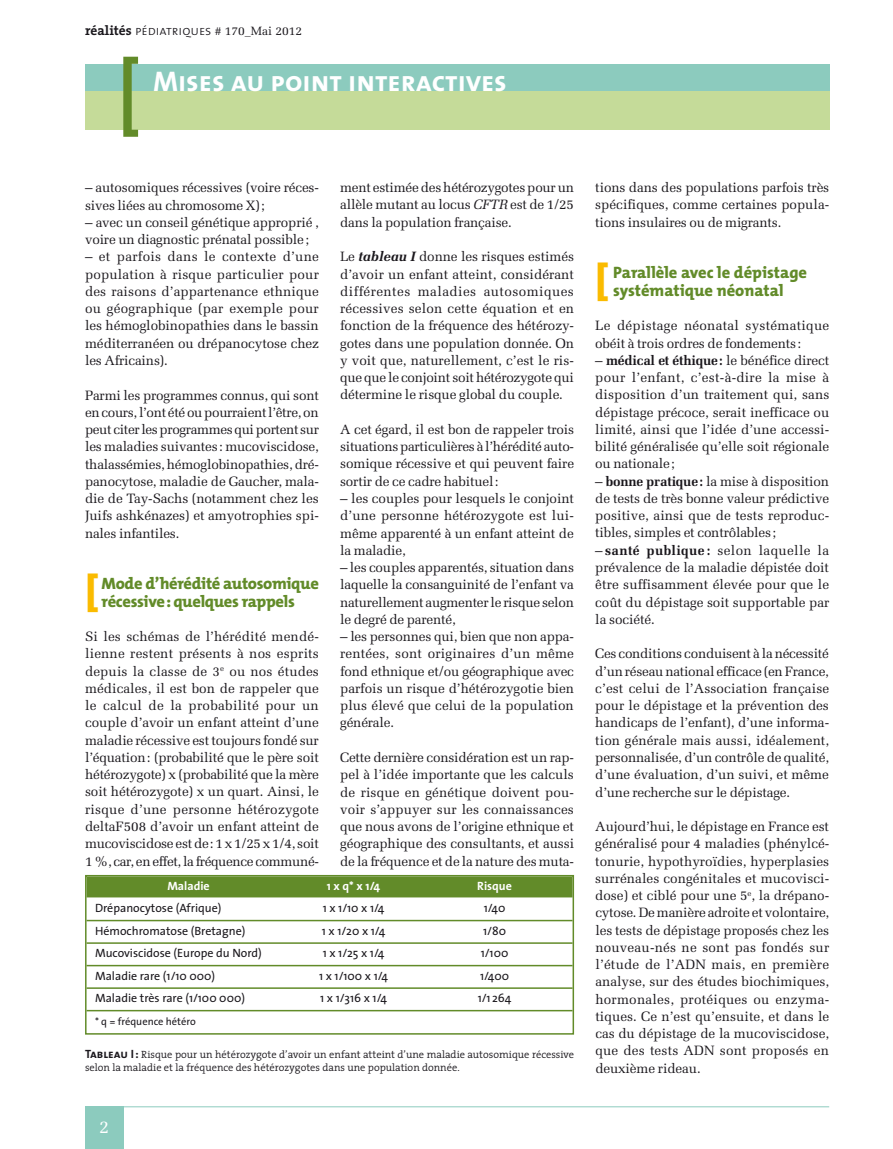
<style>
.page{position:relative;width:893px;height:1149px;background:#fff}
.page>*{position:absolute;margin:0;border:0;box-sizing:border-box;transform-origin:0 0}
.t1{font:800 39px "The Mix";color:#fabb00;scale:1.1 1}
.t2{font:28.5px "The Sans Bold Caps";color:#fff}
.t3{font:18px "Melior";color:#fff}
.t4{font:800 16.5px/17.2px "The Mix";letter-spacing:-.02em;color:#628b29}
.t5{font:800 16.5px/17.2px "The Mix";color:#628b29}
.t6{font:13.5px/17.2px "Melior";letter-spacing:-.015em;color:#1a171c;text-align:justify}
.t7{font:13.5px/17.2px "Melior";letter-spacing:.02em;color:#1a171c}
.t8{font:13.5px "The Sans Light Caps";color:#1a171c}
.t9{font:12px "The Sans";color:#1a171c}
.t10{font:700 12px "The Sans";color:#fff}
.t11{font:300 10.5px/12.8px "The Serif";color:#1a171c}
.t12{font:10.5px "The Sans";color:#1a171c}
.s1{font-family:"The Serif";font-weight:700}
.s2{font-family:"Melior";font-size:12px}
.s3{font-style:italic}
.s4{font-weight:700;font-style:italic}
.s5{font-family:"The Sans Bold Caps";font-weight:400;font-size:12px}
.s6{font-weight:700}
</style>
<div class="page">
<div style="left:85px;top:64px;width:744px;height:27px;background:#8ccbbe"></div>
<div style="left:85px;top:91px;width:744px;height:39px;background:#c5db99"></div>
<svg style="left:123px;top:57px;width:15px;height:80px"></svg>
<div style="left:85px;top:1106px;width:38px;height:42px;background:#8ccbbe"></div>
<hr style="left:85px;top:1106px;width:744px;height:1px;background:#8ccbbe">
<div style="left:87px;top:876px;width:486px;height:21px;background:#628b29"></div>
<hr style="left:87px;top:919px;width:486px;height:2px;background:#628b29">
<hr style="left:87px;top:942px;width:486px;height:1px;background:#628b29">
<hr style="left:87px;top:964px;width:486px;height:2px;background:#628b29">
<hr style="left:87px;top:987px;width:486px;height:1px;background:#628b29">
<hr style="left:87px;top:1009px;width:486px;height:2px;background:#628b29">
<div style="left:85px;top:874px;width:489px;height:160px;border:2px solid #628b29"></div>
<p class="t8" style="left:85px;top:20px;width:219px"><span class="s1">réalités</span> pédiatriques <span class="s2"># 170_Mai 2012</span></p>
<h2 class="t2" style="left:153px;top:58px;width:355px">Mises au point interactives</h2>
<p class="t6" style="left:340px;top:179px;width:235px">ment estimée des hétérozygotes pour un allèle mutant au locus <span class="s3">CFTR</span> est de 1/25 dans la population française.</p>
<p class="t6" style="left:340px;top:248px;width:235px">Le <span class="s4">tableau I</span> donne les risques estimés d’avoir un enfant atteint, considérant différentes maladies autosomiques récessives selon cette équation et en fonction de la fréquence des hétérozy&shy;gotes dans une population donnée. On y voit que, naturellement, c’est le ris&shy;que que le conjoint soit hétérozygote qui détermine le risque global du couple.</p>
<p class="t6" style="left:340px;top:420px;width:236px">A cet égard, il est bon de rappeler trois situations particulières à l’hérédité auto&shy;somique récessive et qui peuvent faire sortir de ce cadre habituel:</p>
<p class="t6" style="left:340px;top:489px;width:235px">– les couples pour lesquels le conjoint d’une personne hétérozygote est lui&shy;même apparenté à un enfant atteint de la maladie,</p>
<p class="t6" style="left:340px;top:558px;width:235px">– les couples apparentés, situation dans laquelle la consanguinité de l’enfant va naturellement augmenter le risque selon le degré de parenté,</p>
<p class="t6" style="left:340px;top:627px;width:236px">– les personnes qui, bien que non appa&shy;rentées, sont originaires d’un même fond ethnique et/ou géographique avec parfois un risque d’hétérozygotie bien plus élevé que celui de la population générale.</p>
<p class="t6" style="left:340px;top:748px;width:235px">Cette dernière considération est un rap&shy;pel à l’idée importante que les calculs de risque en génétique doivent pou&shy;voir s’appuyer sur les connaissances que nous avons de l’origine ethnique et géographique des consultants, et aussi de la fréquence et de la nature des muta-</p>
<p class="t6" style="left:85px;top:179px;width:235px">– autosomiques récessives (voire réces&shy;sives liées au chromosome X);</p>
<p class="t6" style="left:85px;top:213px;width:235px">– avec un conseil génétique approprié , voire un diagnostic prénatal possible;</p>
<p class="t6" style="left:85px;top:248px;width:236px">– et parfois dans le contexte d’une population à risque particulier pour des raisons d’appartenance ethnique ou géographique (par exemple pour les hémoglobinopathies dans le bassin méditerranéen ou drépanocytose chez les Africains).</p>
<p class="t6" style="left:85px;top:386px;width:235px">Parmi les programmes connus, qui sont en cours, l’ont été ou pourraient l’être, on peut citer les programmes qui portent sur les maladies suivantes: mucoviscidose, thalassémies, hémoglobinopathies, dré&shy;panocytose, maladie de Gaucher, mala&shy;die de Tay-Sachs (notamment chez les Juifs ashkénazes) et amyotrophies spi&shy;nales infantiles.</p>
<h1 class="t1" style="left:85px;top:558px;width:14px">[</h1>
<p class="t4" style="left:102px;top:574px;width:219px">Mode d’hérédité autosomique récessive: quelques rappels</p>
<p class="t6" style="left:85px;top:627px;width:235px">Si les schémas de l’hérédité mendé&shy;lienne restent présents à nos esprits depuis la classe de 3<sup>e</sup> ou nos études médicales, il est bon de rappeler que le calcul de la probabilité pour un couple d’avoir un enfant atteint d’une maladie récessive est toujours fondé sur l’équation: (probabilité que le père soit hétérozygote) x (probabilité que la mère soit hétérozygote) x un quart. Ainsi, le risque d’une personne hétérozygote deltaF508 d’avoir un enfant atteint de mucoviscidose est de: 1 x 1/25 x 1/4, soit 1 %, car, en effet, la fréquence communé-</p>
<p class="t10" style="left:167px;top:875px;width:44px">Maladie</p>
<p class="t10" style="left:327px;top:875px;width:55px">1xq*x1/4</p>
<p class="t10" style="left:477px;top:875px;width:36px">Risque</p>
<p class="t9" style="left:95px;top:898px;width:128px">Drépanocytose (Afrique)</p>
<p class="t9" style="left:323px;top:898px;width:63px">1 x 1/10 x 1/4</p>
<p class="t9" style="left:484px;top:898px;width:23px">1/40</p>
<p class="t9" style="left:95px;top:920px;width:152px">Hémochromatose (Bretagne)</p>
<p class="t9" style="left:322px;top:920px;width:65px">1 x 1/20 x 1/4</p>
<p class="t9" style="left:483px;top:920px;width:25px">1/80</p>
<p class="t9" style="left:95px;top:943px;width:168px">Mucoviscidose (Europe du Nord)</p>
<p class="t9" style="left:323px;top:943px;width:63px">1 x 1/25 x 1/4</p>
<p class="t9" style="left:481px;top:943px;width:29px">1/100</p>
<p class="t9" style="left:95px;top:965px;width:122px">Maladie rare (1/10 000)</p>
<p class="t9" style="left:319px;top:965px;width:70px">1 x 1/100 x 1/4</p>
<p class="t9" style="left:480px;top:965px;width:31px">1/400</p>
<p class="t9" style="left:95px;top:988px;width:151px">Maladie très rare (1/100 000)</p>
<p class="t9" style="left:320px;top:988px;width:68px">1 x 1/316 x 1/4</p>
<p class="t9" style="left:478px;top:988px;width:35px">1/1 264</p>
<p class="t12" style="left:95px;top:1012px;width:102px">* q = fréquence hétéro</p>
<p class="t11" style="left:85px;top:1047px;width:491px"><span class="s5">Tableau I:</span> Risque pour un hétérozygote d’avoir un enfant atteint d’une maladie autosomique récessive selon la maladie et la fréquence des hétérozygotes dans une population donnée.</p>
<h3 class="t3" style="left:99px;top:1115px;width:12px">2</h3>
<p class="t6" style="left:595px;top:179px;width:235px">tions dans des populations parfois très spécifiques, comme certaines popula&shy;tions insulaires ou de migrants.</p>
<h1 class="t1" style="left:595px;top:247px;width:14px">[</h1>
<p class="t5" style="left:613px;top:264px;width:195px">Parallèle avec le dépistage systématique néonatal</p>
<p class="t7" style="left:595px;top:317px;width:235px">Le dépistage néonatal systématique obéit à trois ordres de fondements:</p>
<p class="t6" style="left:595px;top:351px;width:236px">– <span class="s6">médical et éthique:</span> le bénéfice direct pour l’enfant, c’est-à-dire la mise à disposition d’un traitement qui, sans dépistage précoce, serait inefficace ou limité, ainsi que l’idée d’une accessi&shy;bilité généralisée qu’elle soit régionale ou nationale;</p>
<p class="t6" style="left:595px;top:472px;width:235px">– <span class="s6">bonne pratique:</span> la mise à disposition de tests de très bonne valeur prédictive positive, ainsi que de tests reproduc&shy;tibles, simples et contrôlables;</p>
<p class="t6" style="left:595px;top:541px;width:235px">– <span class="s6">santé publique :</span> selon laquelle la prévalence de la maladie dépistée doit être suffisamment élevée pour que le coût du dépistage soit supportable par la société.</p>
<p class="t6" style="left:595px;top:645px;width:235px">Ces conditions conduisent à la nécessité d’un réseau national efficace (en France, c’est celui de l’Association française pour le dépistage et la prévention des handicaps de l’enfant), d’une informa&shy;tion générale mais aussi, idéalement, personnalisée, d’un contrôle de qualité, d’une évaluation, d’un suivi, et même d’une recherche sur le dépistage.</p>
<p class="t6" style="left:595px;top:817px;width:236px">Aujourd’hui, le dépistage en France est généralisé pour 4 maladies (phénylcé&shy;tonurie, hypothyroïdies, hyperplasies surrénales congénitales et mucovisci&shy;dose) et ciblé pour une 5<sup>e</sup>, la drépano&shy;cytose. De manière adroite et volontaire, les tests de dépistage proposés chez les nouveau-nés ne sont pas fondés sur l’étude de l’ADN mais, en première analyse, sur des études biochimiques, hormonales, protéiques ou enzyma&shy;tiques. Ce n’est qu’ensuite, et dans le cas du dépistage de la mucoviscidose, que des tests ADN sont proposés en deuxième rideau.</p>
</div>
